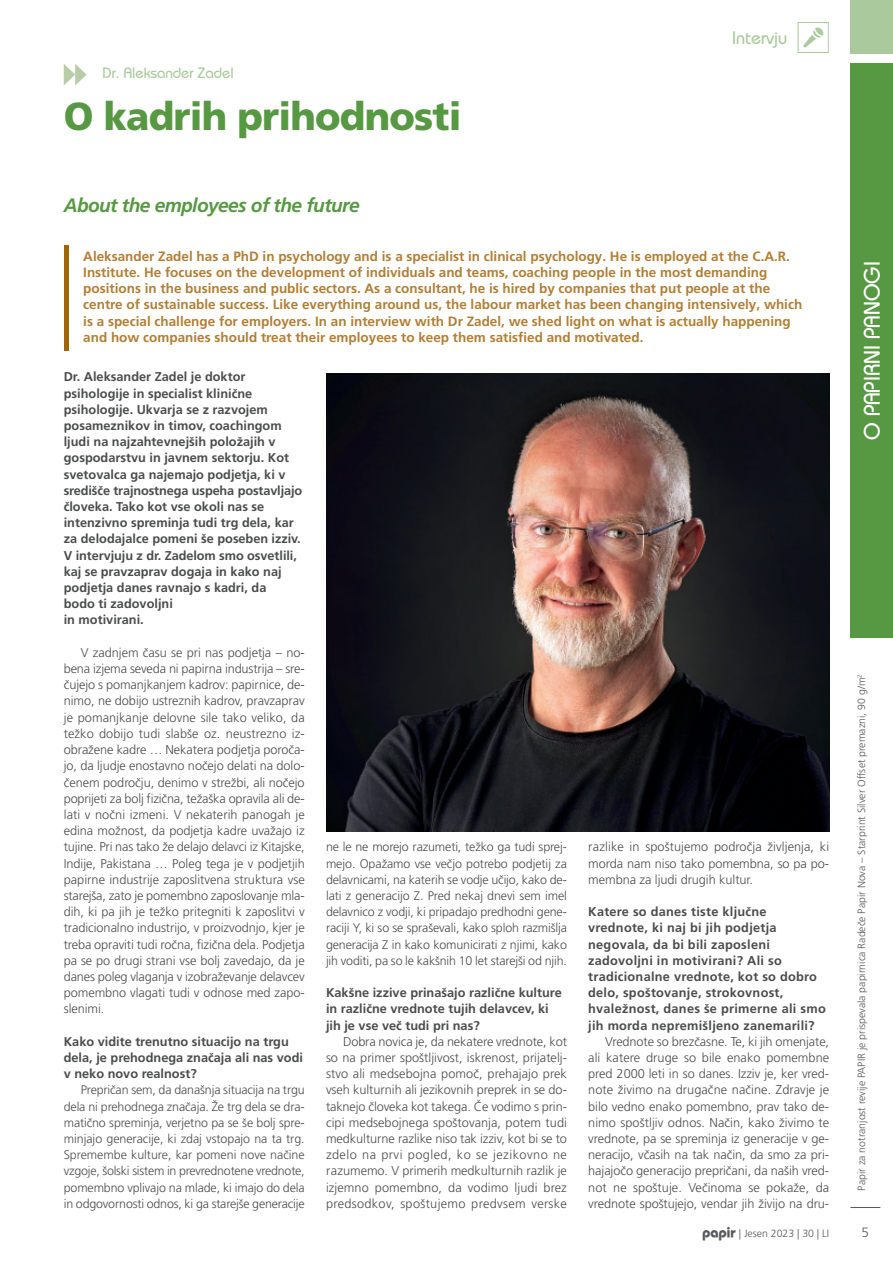
<style>
.page{position:relative;width:893px;height:1263px;background:#fff}
.page>*{position:absolute;margin:0;border:0;box-sizing:border-box;transform-origin:0 0}
.t1{font:45px "Revija Papir";color:#aaca9d}
.t2{font:900 39px "Frutiger LT Pro";letter-spacing:-.02em;color:#579842}
.t3{font:500 22.5px "Bauhaus Std";color:#fff}
.t4{font:italic 700 19.5px "Frutiger LT Pro";letter-spacing:-.03em;color:#579842}
.t5{font:500 18px "Bauhaus Std";color:#aaca9d}
.t6{font:500 15px "Bauhaus Std";color:#aaca9d}
.t7{font:700 13.5px/16.2px "Frutiger LT Pro";color:#b27e34}
.t8{font:300 13.5px "Frutiger LT Pro";color:#57585a}
.t9{font:300 12.75px/16.2px "Frutiger LT Pro";letter-spacing:-.005em;color:#4b4c4d;text-align:justify}
.t10{font:700 12.75px/16.2px "Frutiger LT Pro";color:#4b4c4d}
.t11{font:700 12.75px/16.2px "Frutiger LT Pro";letter-spacing:.02em;color:#4b4c4d}
.t12{font:300 12.45px/16.2px "Frutiger LT Pro";letter-spacing:-.01em;color:#4b4c4d;text-align:justify}
.t13{font:300 10.5px "Frutiger LT Pro";color:#57585a}
.s1{font-family:"Bauhaus Std";font-weight:500;font-size:21px}
</style>
<div class="page">
<div style="left:850px;top:0;width:43px;height:53px;background:#aaca9d"></div>
<div style="left:850px;top:64px;width:43px;height:574px;background:#579842"></div>
<hr style="left:850px;top:1207px;width:30px;height:1px;background:#57585a">
<svg style="left:64px;top:64px;width:23px;height:21px"></svg>
<hr style="left:64px;top:245px;width:4px;height:106px;background:#a06605">
<img style="left:326px;top:373px;width:503px;height:458px">
<p class="t6" style="left:103px;top:67px;width:133px">Dr. Aleksander Zadel</p>
<p class="t2" style="left:64px;top:101px;width:399px">O kadrih prihodnosti</p>
<p class="t5" style="left:732px;top:31px;width:56px">Intervju</p>
<p class="t1" style="left:798px;top:22px;width:33px">i</p>
<p class="t4" style="left:64px;top:197px;width:297px">About the employees of the future</p>
<p class="t7" style="left:83px;top:249px;width:720px">Aleksander Zadel has a PhD in psychology and is a specialist in clinical psychology. He is employed at the C.A.R.<br>Institute. He focuses on the development of individuals and teams, coaching people in the most demanding positions in the business and public sectors. As a consultant, he is hired by companies that put people at the centre of sustainable success. Like everything around us, the labour market has been changing intensively, which is a special challenge for employers. In an interview with Dr Zadel, we shed light on what is actually happening and how companies should treat their employees to keep them satisfied and motivated.</p>
<p class="t10" style="left:64px;top:370px;width:240px">Dr. Aleksander Zadel je doktor psihologije in specialist klinične psihologije. Ukvarja se z razvojem posameznikov in timov, coachingom ljudi na najzahtevnejših položajih v gospodarstvu in javnem sektorju. Kot svetovalca ga najemajo podjetja, ki v središče trajnostnega uspeha postavljajo človeka. Tako kot vse okoli nas se intenzivno spreminja tudi trg dela, kar za delodajalce pomeni še poseben izziv.<br>V intervjuju z dr. Zadelom smo osvetlili, kaj se pravzaprav dogaja in kako naj podjetja danes ravnajo s kadri, da<br>bodo ti zadovoljni<br>in motivirani.</p>
<p class="t9" style="left:64px;top:645px;width:242px;text-indent:17px">V zadnjem času se pri nas podjetja – no&shy;bena izjema seveda ni papirna industrija – sre&shy;čujejo s pomanjkanjem kadrov: papirnice, de&shy;nimo, ne dobijo ustreznih kadrov, pravzaprav je pomanjkanje delovne sile tako veliko, da težko dobijo tudi slabše oz. neustrezno iz&shy;obražene kadre … Nekatera podjetja poroča&shy;jo, da ljudje enostavno nočejo delati na dolo&shy;čenem področju, denimo v strežbi, ali nočejo poprijeti za bolj fizična, težaška opravila ali de&shy;lati v nočni izmeni. V nekaterih panogah je edina možnost, da podjetja kadre uvažajo iz tujine. Pri nas tako že delajo delavci iz Kitajske, Indije, Pakistana … Poleg tega je v podjetjih papirne industrije zaposlitvena struktura vse starejša, zato je pomembno zaposlovanje mla&shy;dih, ki pa jih je težko pritegniti k zaposlitvi v tradicionalno industrijo, v proizvodnjo, kjer je treba opraviti tudi ročna, fizična dela. Podjetja pa se po drugi strani vse bolj zavedajo, da je danes poleg vlaganja v izobraževanje delavcev pomembno vlagati tudi v odnose med zapo&shy;slenimi.</p>
<p class="t10" style="left:64px;top:1034px;width:241px">Kako vidite trenutno situacijo na trgu dela, je prehodnega značaja ali nas vodi v neko novo realnost?</p>
<p class="t12" style="left:64px;top:1083px;width:242px;text-indent:17px">Prepričan sem, da današnja situacija na trgu dela ni prehodnega značaja. Že trg dela se dra&shy;matično spreminja, verjetno pa se še bolj spre&shy;minjajo generacije, ki zdaj vstopajo na ta trg.<br>Spremembe kulture, kar pomeni nove načine vzgoje, šolski sistem in prevrednotene vrednote, pomembno vplivajo na mlade, ki imajo do dela in odgovornosti odnos, ki ga starejše generacije</p>
<p class="t12" style="left:326px;top:840px;width:242px">ne le ne morejo razumeti, težko ga tudi sprej&shy;mejo. Opažamo vse večjo potrebo podjetij za delavnicami, na katerih se vodje učijo, kako de&shy;lati z generacijo Z. Pred nekaj dnevi sem imel delavnico z vodji, ki pripadajo predhodni gene&shy;raciji Y, ki so se spraševali, kako sploh razmišlja generacija Z in kako komunicirati z njimi, kako jih voditi, pa so le kakšnih 10 let starejši od njih.</p>
<p class="t10" style="left:326px;top:986px;width:237px">Kakšne izzive prinašajo različne kulture in različne vrednote tujih delavcev, ki jih je vse več tudi pri nas?</p>
<p class="t9" style="left:326px;top:1034px;width:242px;text-indent:17px">Dobra novica je, da nekatere vrednote, kot so na primer spoštljivost, iskrenost, prijatelj&shy;stvo ali medsebojna pomoč, prehajajo prek vseh kulturnih ali jezikovnih preprek in se do&shy;taknejo človeka kot takega. Če vodimo s prin&shy;cipi medsebojnega spoštovanja, potem tudi medkulturne razlike niso tak izziv, kot bi se to zdelo na prvi pogled, ko se jezikovno ne razumemo. V primerih medkulturnih razlik je izjemno pomembno, da vodimo ljudi brez predsodkov, spoštujemo predvsem verske</p>
<p class="t9" style="left:588px;top:840px;width:242px">razlike in spoštujemo področja življenja, ki morda nam niso tako pomembna, so pa po&shy;membna za ljudi drugih kultur.</p>
<p class="t11" style="left:588px;top:905px;width:239px">Katere so danes tiste ključne vrednote, ki naj bi jih podjetja negovala, da bi bili zaposleni zadovoljni in motivirani? Ali so tradicionalne vrednote, kot so dobro delo, spoštovanje, strokovnost, hvaležnost, danes še primerne ali smo jih morda nepremišljeno zanemarili?</p>
<p class="t9" style="left:588px;top:1034px;width:242px;text-indent:17px">Vrednote so brezčasne. Te, ki jih omenjate, ali katere druge so bile enako pomembne pred 2000 leti in so danes. Izziv je, ker vred&shy;note živimo na drugačne načine. Zdravje je bilo vedno enako pomembno, prav tako de&shy;nimo spoštljiv odnos. Način, kako živimo te vrednote, pa se spreminja iz generacije v ge&shy;neracijo, včasih na tak način, da smo za pri&shy;hajajočo generacijo prepričani, da naših vred&shy;not ne spoštuje. Večinoma se pokaže, da vrednote spoštujejo, vendar jih živijo na dru-</p>
<p class="t3" style="left:864px;top:440px;width:180px;rotate:-90deg">O PAPIRNI PANOGI</p>
<p class="t13" style="left:857px;top:1190px;width:518px;rotate:-90deg">Papir za notranjost revije PAPIR je prispevala papirnica Radeče Papir Nova – Starprint Silver Offset premazni, 90 g/m<sup>2</sup></p>
<p class="t13" style="left:703px;top:1229px;width:128px"><span class="s1">¡</span> | Jesen 2023 | 30 | LI</p>
<p class="t8" style="left:861px;top:1227px;width:9px">5</p>
</div>
